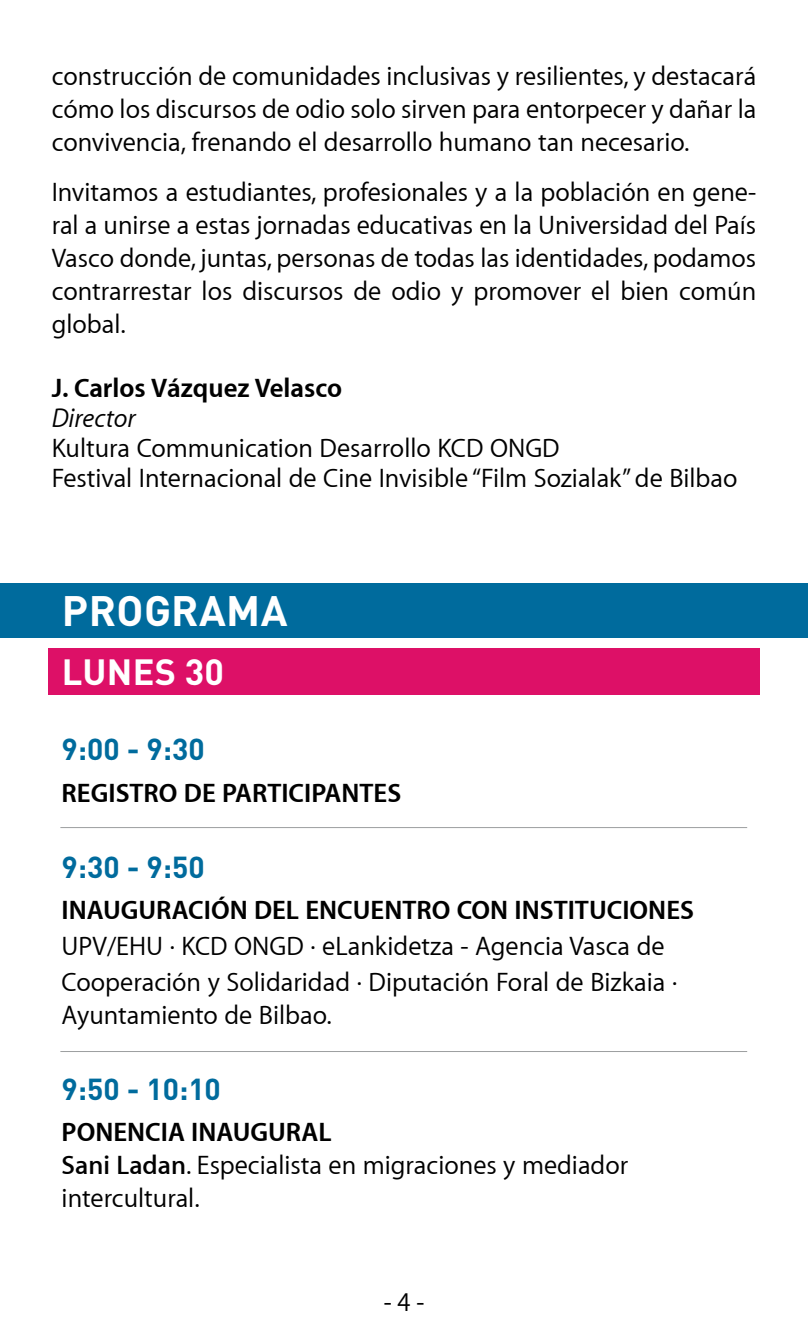
<style>
.page{position:relative;width:808px;height:1340px;background:#fff}
.page>*{position:absolute;margin:0;border:0;box-sizing:border-box;transform-origin:0 0}
.t1{font:700 42px "DINOT";letter-spacing:.01em;color:#fff}
.t2{font:700 36px "DINOT";letter-spacing:.01em;color:#fff}
.t3{font:700 30px "DINOT";color:#006b9d}
.t4{font:27px/33px "Myriad Apple Text";color:#000}
.t5{font:700 27px "Myriad Apple";color:#000}
.t6{font:italic 27px "Myriad Apple Text";color:#000}
.s1{font-family:"Myriad Apple";font-weight:600}
</style>
<div class="page">
<div style="left:48px;top:648px;width:711px;height:46px;background:#dd1067"></div>
<div style="left:0;top:583px;width:808px;height:55px;background:#006b9d"></div>
<hr style="left:60px;top:827px;width:687px;height:1px;background:#9c9e9f">
<hr style="left:60px;top:1051px;width:687px;height:1px;background:#9c9e9f">
<p class="t4" style="left:52px;top:59px;width:706px;text-align:justify">construcción de comunidades inclusivas y resilientes, y destacará cómo los discursos de odio solo sirven para entorpecer y dañar la convivencia, frenando el desarrollo humano tan necesario.</p>
<p class="t4" style="left:52px;top:175px;width:706px;text-align:justify">Invitamos a estudiantes, profesionales y a la población en gene&shy;ral a unirse a estas jornadas educativas en la Universidad del País Vasco donde, juntas, personas de todas las identidades, podamos contrarrestar los discursos de odio y promover el bien común global.</p>
<p class="t5" style="left:52px;top:371px;width:292px">J. Carlos Vázquez Velasco</p>
<p class="t6" style="left:52px;top:401px;width:85px">Director</p>
<p class="t4" style="left:52px;top:432px;width:687px;line-height:30px">Kultura Communication Desarrollo KCD ONGD<br>Festival Internacional de Cine Invisible “Film Sozialak” de Bilbao</p>
<h1 class="t1" style="left:62px;top:582px;width:227px">PROGRAMA</h1>
<h2 class="t2" style="left:62px;top:647px;width:164px">LUNES 30</h2>
<p class="t3" style="left:62px;top:729px;width:144px">9:00 - 9:30</p>
<p class="t5" style="left:62px;top:776px;width:341px">REGISTRO DE PARTICIPANTES</p>
<p class="t3" style="left:62px;top:846px;width:144px">9:30 - 9:50</p>
<p class="t5" style="left:62px;top:893px;width:634px">INAUGURACIÓN DEL ENCUENTRO CON INSTITUCIONES</p>
<p class="t4" style="left:62px;top:927px;width:617px;line-height:36px">UPV/EHU · KCD ONGD · eLankidetza - Agencia Vasca de<br>Cooperación y Solidaridad · Diputación Foral de Bizkaia ·</p>
<p class="t4" style="left:62px;top:998px;width:272px">Ayuntamiento de Bilbao.</p>
<p class="t3" style="left:62px;top:1068px;width:161px">9:50 - 10:10</p>
<p class="t5" style="left:62px;top:1115px;width:271px">PONENCIA INAUGURAL</p>
<p class="t4" style="left:62px;top:1148px;width:568px"><span class="s1">Sani Ladan</span>. Especialista en migraciones y mediador intercultural.</p>
<p class="t4" style="left:384px;top:1284px;width:42px">- 4 -</p>
</div>
